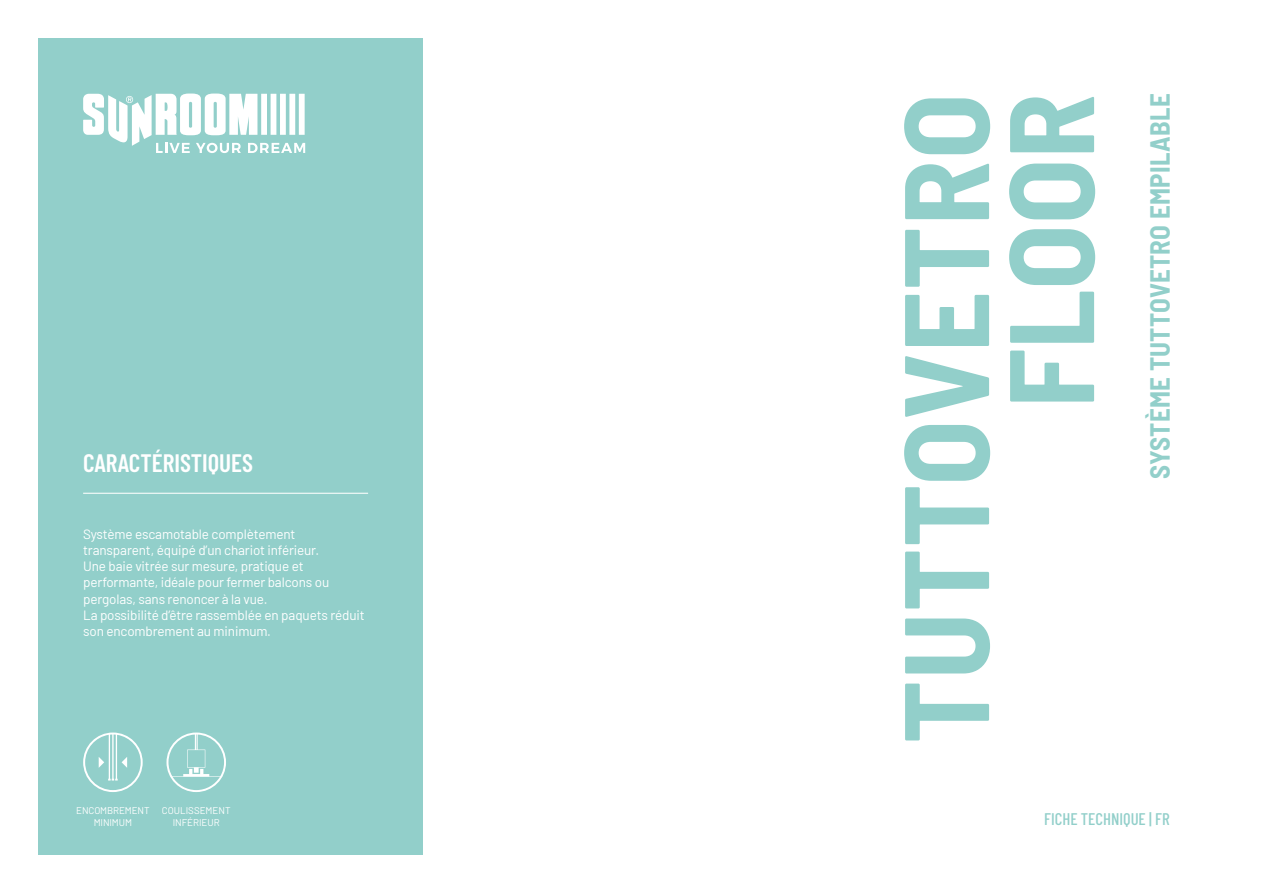
<style>
.page{position:relative;width:1263px;height:893px;background:#fff}
.page>*{position:absolute;margin:0;border:0;box-sizing:border-box;transform-origin:0 0}
.t1{font:700 semi-condensed 120px/105px "Barlow";letter-spacing:.005em;color:#92cfca;text-align:right}
.t2{font:700 semi-condensed 27px "Barlow";letter-spacing:.01em;color:#92cfca}
.t3{font:600 25.2px "Barlow Condensed";color:#fff}
.t4{font:500 16.8px "Barlow Condensed";color:#92cfca}
.t5{font:13.5px/16.2px "Barlow";letter-spacing:-.01em;color:#fff}
.t6{font:9.75px/11.7px "Barlow";letter-spacing:-.005em;color:#fff;text-align:center}
</style>
<div class="page">
<div style="left:38px;top:38px;width:385px;height:817px;background:#92cfca"></div>
<svg style="left:83px;top:94px;width:222px;height:59px"></svg>
<hr style="left:83px;top:493px;width:285px;height:1px;background:#fff">
<svg style="left:83px;top:732px;width:60px;height:60px"></svg>
<svg style="left:166px;top:732px;width:60px;height:60px"></svg>
<h3 class="t3" style="left:83px;top:445px;width:171px">CARACTÉRISTIQUES</h3>
<p class="t5" style="left:83px;top:525px;width:283px">Système escamotable complètement transparent, équipé d’un chariot inférieur.<br>Une baie vitrée sur mesure, pratique et performante, idéale pour fermer balcons ou pergolas, sans renoncer à la vue.<br>La possibilité d’être rassemblée en paquets réduit son encombrement au minimum.</p>
<p class="t6" style="left:76px;top:804px;width:75px">ENCOMBREMENT<br>MINIMUM</p>
<p class="t6" style="left:162px;top:804px;width:70px">COULISSEMENT<br>INFÉRIEUR</p>
<h1 class="t1" style="left:885px;top:744px;width:652px;rotate:-90deg">TUTTOVETRO<br>FLOOR</h1>
<h2 class="t2" style="left:1140px;top:479px;width:387px;rotate:-90deg">SYSTÈME TUTTOVETRO EMPILABLE</h2>
<p class="t4" style="left:1044px;top:807px;width:127px">FICHE TECHNIQUE | FR</p>
</div>
